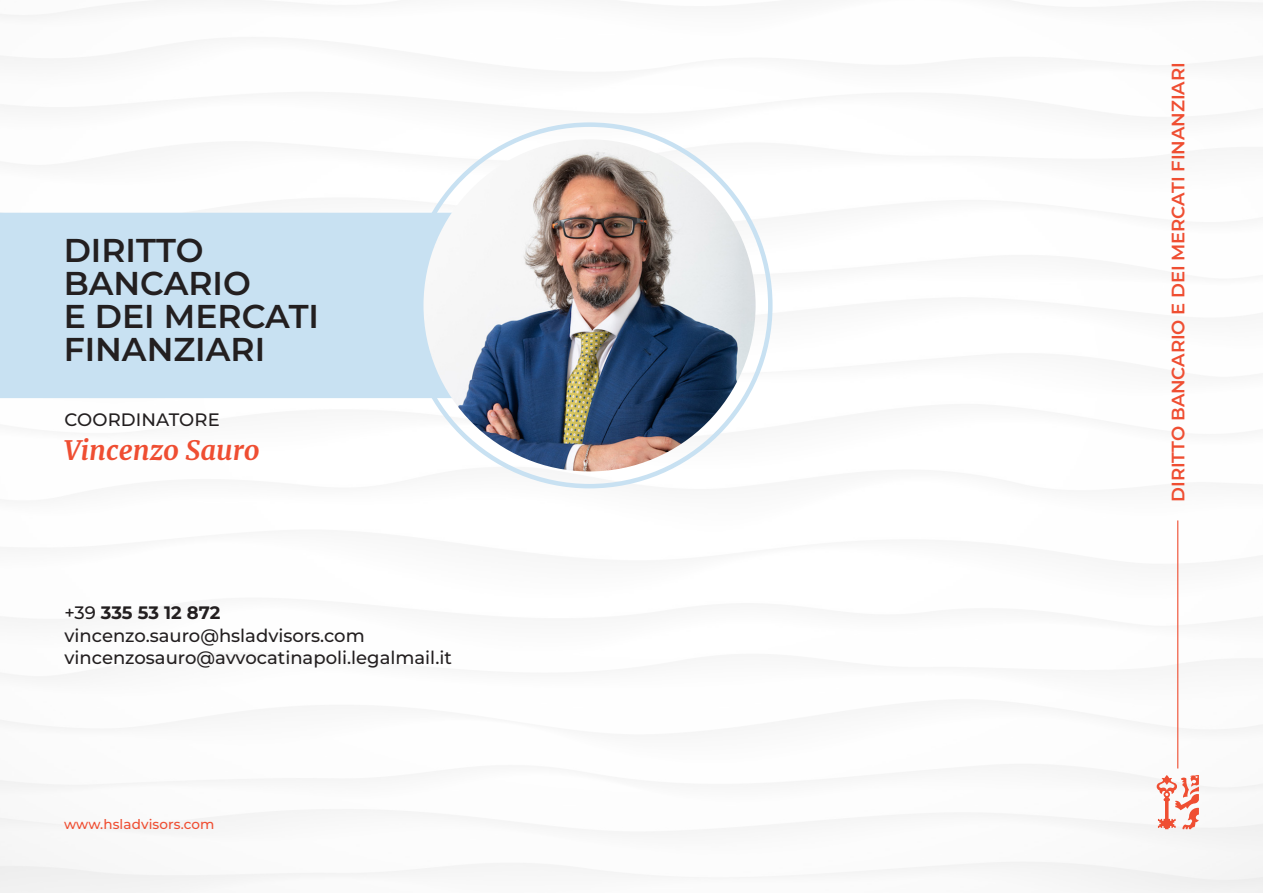
<style>
.page{position:relative;width:1263px;height:893px;background:#fff}
.page>*{position:absolute;margin:0;border:0;box-sizing:border-box;transform-origin:0 0}
.t1{font:600 33px/33px "Montserrat";color:#231f20}
.t2{font:italic 700 27px "Merriweather";color:#ef4e32}
.t3{font:500 18px/22.5px "Montserrat";color:#231f20}
.t4{font:600 18px "Montserrat";letter-spacing:-.005em;color:#ef4e32}
.t5{font:500 13.5px "Montserrat";letter-spacing:.01em;color:#ef4e32}
.s1{font-weight:700}
</style>
<div class="page">
<div style="left:0;top:213px;width:451px;height:185px;background:#c8e1f2"></div>
<img style="left:423px;top:139px;width:333px;height:332px;border-radius:166px">
<svg style="left:1156px;top:775px;width:43px;height:54px"></svg>
<hr style="left:1177px;top:520px;width:1px;height:248px;background:#ef4e32">
<h1 class="t1" style="left:64px;top:232px;width:257px">DIRITTO<br>BANCARIO<br>E DEI MERCATI<br>FINANZIARI</h1>
<p class="t3" style="left:64px;top:408px;width:157px">COORDINATORE</p>
<h2 class="t2" style="left:64px;top:432px;width:197px">Vincenzo Sauro</h2>
<p class="t3" style="left:65px;top:601px;width:389px">+39 <span class="s1">335 53 12 872 </span>vincenzo.sauro@hsladvisors.com vincenzosauro@avvocatinapoli.legalmail.it</p>
<p class="t5" style="left:64px;top:815px;width:152px">www.hsladvisors.com</p>
<p class="t4" style="left:1165px;top:502px;width:440px;rotate:-90deg">DIRITTO BANCARIO E DEI MERCATI FINANZIARI</p>
</div>
